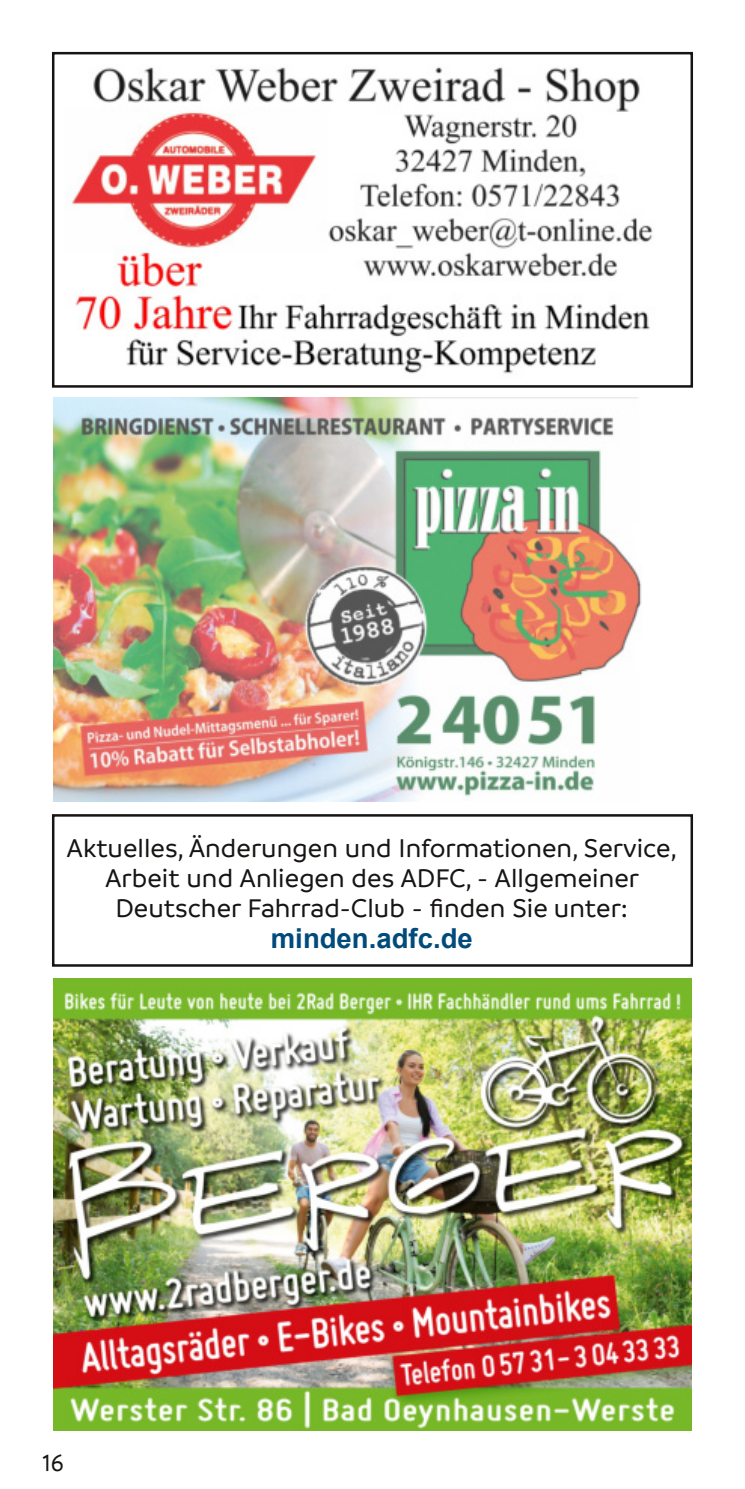
<style>
.page{position:relative;width:745px;height:1489px;background:#fff}
.page>*{position:absolute;margin:0;border:0;box-sizing:border-box;transform-origin:0 0}
.t1{font:27.5px/30px ".F0 x 19 bda 4";color:#171513;text-align:center}
.t2{font:700 27.5px "Arial";color:#004b7c}
.t3{font:25px ".F0 x 19 bda 4";color:#171513}
</style>
<div class="page">
<img style="left:72px;top:67px;width:581px;height:307px">
<div style="left:52px;top:52px;width:640px;height:335px;border:3px solid #171513"></div>
<img style="left:53px;top:397px;width:589px;height:404px">
<img style="left:53px;top:978px;width:637px;height:452px">
<div style="left:52px;top:814px;width:640px;height:152px;border:3px solid #171513"></div>
<p class="t1" style="left:66px;top:834px;width:611px">Aktuelles, Änderungen und Informationen, Service,<br>Arbeit und Anliegen des ADFC, - Allgemeiner<br>Deutscher Fahrrad-Club - finden Sie unter:</p>
<p class="t2" style="left:270px;top:918px;width:203px">minden.adfc.de</p>
<p class="t3" style="left:43px;top:1450px;width:23px">16</p>
</div>
